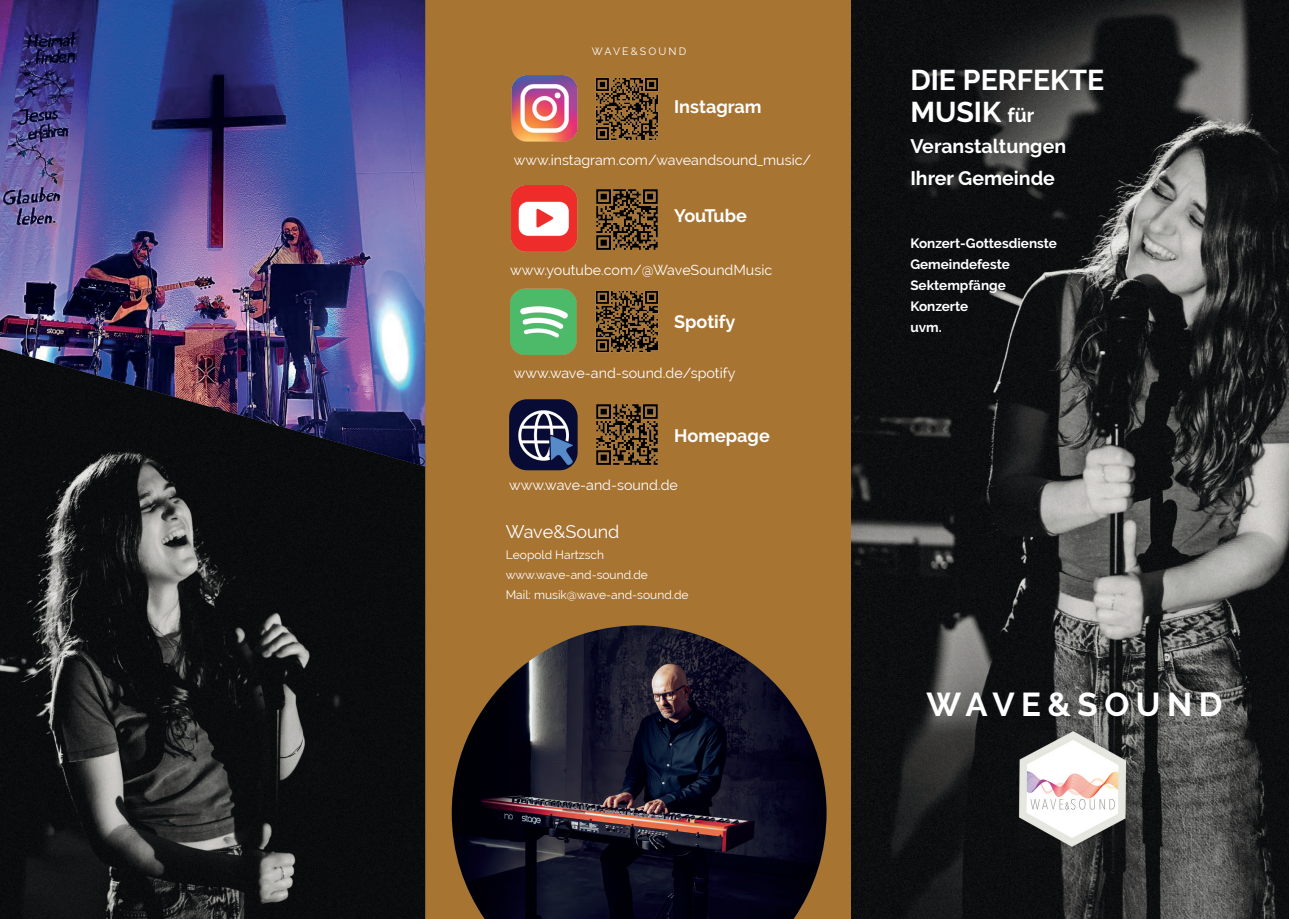
<style>
.page{position:relative;width:1289px;height:919px;background:#fff}
.page>*{position:absolute;margin:0;border:0;box-sizing:border-box;transform-origin:0 0}
.t1{font:700 33px "Raleway";letter-spacing:.2em;color:#fff}
.t2{font:700 28.5px/31.5px "Raleway";color:#fff}
.t3{font:700 19.5px/31.5px "Raleway";color:#fff}
.t4{font:700 18px "Raleway";color:#fff}
.t5{font:18px "Raleway";color:#fff}
.t6{font:700 18px "Raleway";letter-spacing:-.045em;color:#fff}
.t7{font:14.25px "Raleway";color:#fff}
.t8{font:700 13.5px/21px "Raleway";color:#fff}
.t9{font:12px/20.4px "Raleway";color:#fff}
.t10{font:10.5px "Raleway";letter-spacing:.2em;color:#fff}
.s1{font-size:19.5px}
</style>
<div class="page">
<div style="left:425px;top:0;width:428px;height:918px;background:#a87432"></div>
<img style="left:851px;top:0;width:437px;height:918px">
<img style="left:0;top:466px;width:425px;height:452px">
<img style="left:0;top:0;width:425px;height:466px">
<img style="left:452px;top:625px;width:374px;height:293px">
<img style="left:511px;top:75px;width:67px;height:67px">
<img style="left:511px;top:186px;width:67px;height:66px">
<img style="left:510px;top:288px;width:67px;height:67px">
<img style="left:1018px;top:730px;width:108px;height:117px">
<img style="left:509px;top:399px;width:68px;height:71px">
<img style="left:596px;top:404px;width:62px;height:61px">
<img style="left:595px;top:77px;width:64px;height:64px">
<img style="left:596px;top:189px;width:62px;height:61px">
<img style="left:595px;top:290px;width:64px;height:63px">
<p class="t10" style="left:592px;top:45px;width:96px">WAVE&amp;SOUND</p>
<p class="t4" style="left:674px;top:96px;width:89px">Instagram</p>
<p class="t7" style="left:514px;top:151px;width:299px">www.instagram.com/waveandsound_music/</p>
<p class="t6" style="left:674px;top:206px;width:74px">YouTube</p>
<p class="t7" style="left:510px;top:261px;width:263px">www.youtube.com/@WaveSoundMusic</p>
<p class="t4" style="left:674px;top:311px;width:63px">Spotify</p>
<p class="t7" style="left:514px;top:365px;width:223px">www.wave-and-sound.de/spotify</p>
<p class="t4" style="left:674px;top:425px;width:97px">Homepage</p>
<p class="t7" style="left:509px;top:477px;width:170px">www.wave-and-sound.de</p>
<p class="t5" style="left:505px;top:521px;width:115px">Wave&amp;Sound</p>
<p class="t9" style="left:505px;top:544px;width:184px">Leopold Hartzsch www.wave-and-sound.de<br>Mail: musik@wave-and-sound.de</p>
<h2 class="t2" style="left:910px;top:64px;width:195px">DIE PERFEKTE<br>MUSIK <span class="s1">für</span></h2>
<h3 class="t3" style="left:910px;top:130px;width:157px">Veranstaltungen<br>Ihrer Gemeinde</h3>
<p class="t8" style="left:910px;top:233px;width:148px">Konzert-Gottesdienste<br>Gemeindefeste<br>Sektempfänge<br>Konzerte<br>uvm.</p>
<h1 class="t1" style="left:926px;top:685px;width:298px">WAVE&amp;SOUND</h1>
</div>
